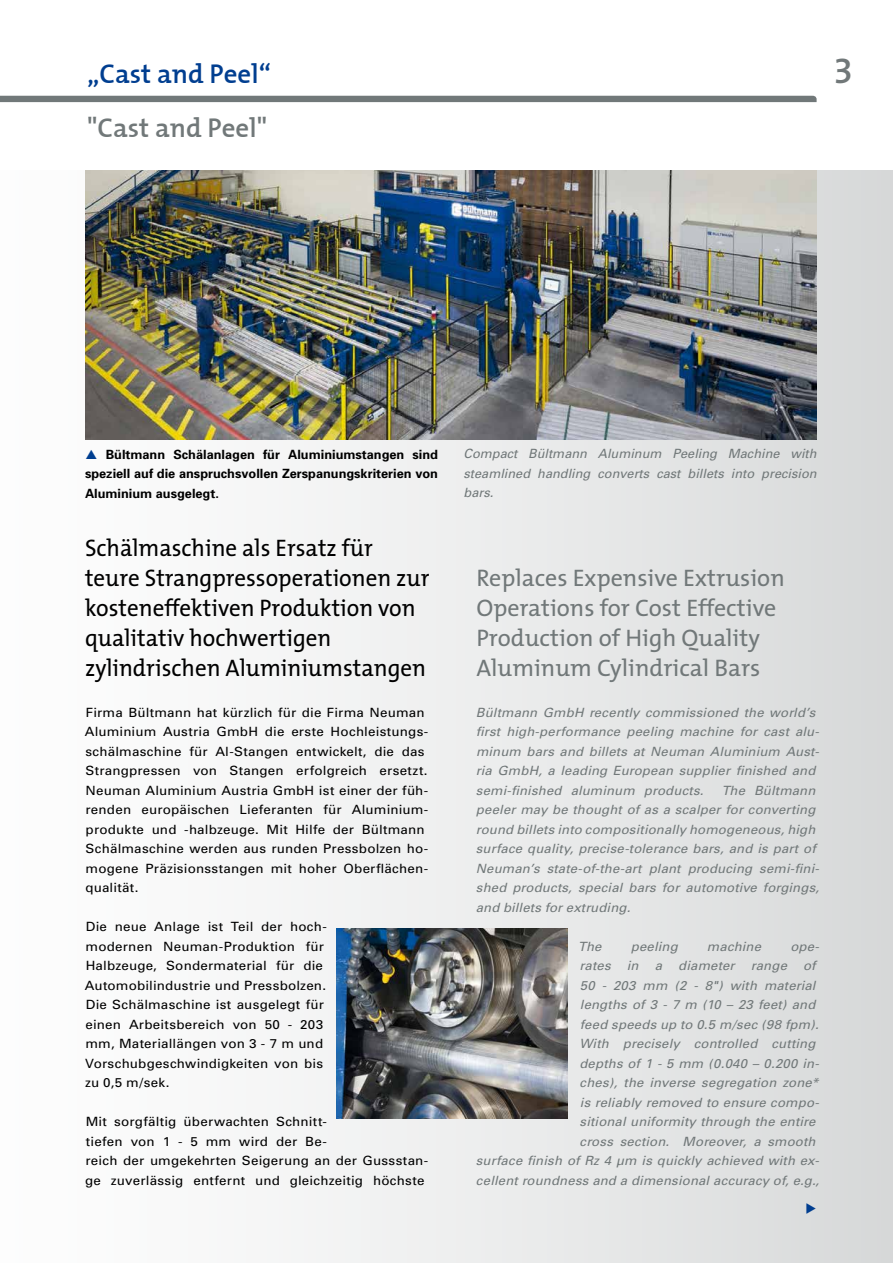
<style>
.page{position:relative;width:893px;height:1263px;background:#fff}
.page>*{position:absolute;margin:0;border:0;box-sizing:border-box;transform-origin:0 0}
.t1{font:35.7px "The Mix Semi Bold Expert";color:#717879}
.t2{font:27px "The Mix Semi Bold Plain";color:#003e90}
.t3{font:27px "The Mix Semi Bold Plain";color:#717879}
.t4{font:24px/30px "The Mix";color:#000;scale:.96 1}
.t5{font:24px/30px "The Mix";color:#717879}
.t6{font:italic 12.75px/19.5px "Univers";letter-spacing:.01em;color:#717879}
.t7{font:12.75px/19.5px "Univers";letter-spacing:.015em;color:#000;scale:1.05 1}
.t8{font:700 12.75px/19.5px "Univers";color:#000;text-align:justify}
</style>
<div class="page">
<div style="left:0;top:170px;width:893px;height:1093px;background:linear-gradient(to right,#fff,#d9dadb)"></div>
<div style="left:0;top:96px;width:817px;height:6px;background:#717879"></div>
<img style="left:85px;top:170px;width:732px;height:269px">
<img style="left:337px;top:928px;width:230px;height:190px">
<svg style="left:86px;top:449px;width:11px;height:10px"></svg>
<svg style="left:807px;top:1203px;width:9px;height:11px"></svg>
<h2 class="t2" style="left:87px;top:51px;width:185px">„Cast and Peel“</h2>
<h2 class="t3" style="left:87px;top:105px;width:181px">"Cast and Peel"</h2>
<h1 class="t1" style="left:833px;top:41px;width:21px">3</h1>
<p class="t8" style="left:85px;top:444px;width:355px;text-indent:21px">Bültmann Schälanlagen für Aluminiumstangen sind speziell auf die anspruchsvollen Zerspanungskriterien von Aluminium ausgelegt.</p>
<p class="t6" style="left:464px;top:444px;width:354px;text-align:justify">Compact Bültmann Aluminum Peeling Machine with steamlined handling converts cast billets into precision bars.</p>
<h3 class="t4" style="left:85px;top:532px;width:360px">Schälmaschine als Ersatz für teure Strangpressoperationen zur kosteneffektiven Produktion von qualitativ hochwertigen zylindrischen Aluminiumstangen</h3>
<p class="t7" style="left:85px;top:703px;width:329px">Firma Bültmann hat kürzlich für die Firma Neuman Aluminium Austria GmbH die erste Hochleistungs&shy;schälmaschine für Al-Stangen entwickelt, die das Strangpressen von Stangen erfolgreich ersetzt.<br>Neuman Aluminium Austria GmbH ist einer der füh&shy;renden europäischen Lieferanten für Aluminium&shy;produkte und -halbzeuge. Mit Hilfe der Bültmann Schälmaschine werden aus runden Pressbolzen ho&shy;mogene Präzisionsstangen mit hoher Oberflächen&shy;qualität.</p>
<p class="t7" style="left:85px;top:917px;width:232px">Die neue Anlage ist Teil der hoch&shy;modernen Neuman-Produktion für<br>Halbzeuge, Sondermaterial für die<br>Automobilindustrie und Pressbolzen.<br>Die Schälmaschine ist ausgelegt für einen Arbeitsbereich von 50 - 203 mm, Materiallängen von 3 - 7 m und<br>Vorschubgeschwindigkeiten von bis zu 0,5 m/sek.</p>
<p class="t7" style="left:85px;top:1112px;width:328px">Mit sorgfältig überwachten Schnitt-<br>tiefen von 1 - 5 mm wird der Be-<br>reich der umgekehrten Seigerung an der Gussstan&shy;ge zuverlässig entfernt und gleichzeitig höchste</p>
<h3 class="t5" style="left:476px;top:562px;width:310px">Replaces Expensive Extrusion<br>Operations for Cost Effective<br>Production of High Quality<br>Aluminum Cylindrical Bars</h3>
<p class="t6" style="left:476px;top:703px;width:345px">Bültmann GmbH recently commissioned the world’s first high-performance peeling machine for cast alu&shy;minum bars and billets at Neuman Aluminium Aust&shy;ria GmbH, a leading European supplier finished and semi-finished aluminum products.</p>
<p class="t6" style="left:476px;top:781px;width:345px;text-indent:246px">The Bültmann peeler may be thought of as a scalper for converting round billets into compositionally homogeneous, high surface quality, precise-tolerance bars, and is part of Neuman’s state-of-the-art plant producing semi-fini&shy;shed products, special bars for automotive forgings, and billets for extruding.</p>
<p class="t6" style="left:578px;top:937px;width:25px">The</p>
<p class="t6" style="left:631px;top:937px;width:48px">peeling</p>
<p class="t6" style="left:707px;top:937px;width:56px">machine</p>
<p class="t6" style="left:790px;top:937px;width:30px">ope-</p>
<p class="t6" style="left:580px;top:956px;width:32px">rates</p>
<p class="t6" style="left:627px;top:956px;width:13px">in</p>
<p class="t6" style="left:655px;top:956px;width:9px">a</p>
<p class="t6" style="left:678px;top:956px;width:58px">diameter</p>
<p class="t6" style="left:751px;top:956px;width:38px">range</p>
<p class="t6" style="left:803px;top:956px;width:14px">of</p>
<p class="t6" style="left:580px;top:976px;width:237px">50 - 203 mm (2 - 8") with material</p>
<p class="t6" style="left:580px;top:995px;width:237px">lengths of 3 - 7 m (10 – 23 feet) and</p>
<p class="t6" style="left:580px;top:1015px;width:240px">feed speeds up to 0.5 m/sec (98 fpm).</p>
<p class="t6" style="left:580px;top:1034px;width:237px">With precisely controlled cutting</p>
<p class="t6" style="left:579px;top:1054px;width:241px">depths of 1 - 5 mm (0.040 – 0.200 in-</p>
<p class="t6" style="left:580px;top:1073px;width:241px">ches), the inverse segregation zone*</p>
<p class="t6" style="left:580px;top:1093px;width:241px">is reliably removed to ensure compo-</p>
<p class="t6" style="left:579px;top:1112px;width:237px">sitional uniformity through the entire</p>
<p class="t6" style="left:580px;top:1132px;width:237px">cross section. Moreover, a smooth</p>
<p class="t6" style="left:476px;top:1151px;width:345px">surface finish of Rz 4 μm is quickly achieved with ex-</p>
<p class="t6" style="left:476px;top:1171px;width:345px">cellent roundness and a dimensional accuracy of, e.g.,</p>
</div>
